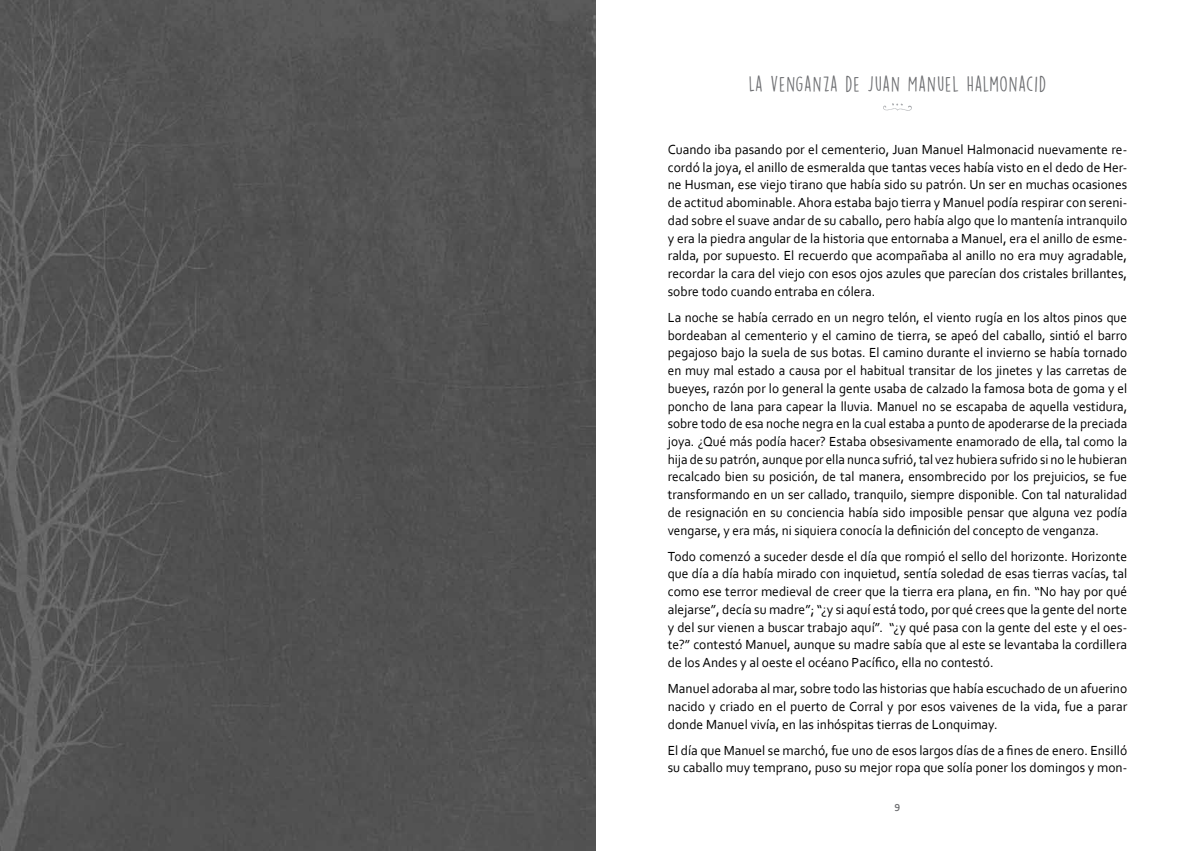
<style>
.page{position:relative;width:1191px;height:851px;background:#fff}
.page>*{position:absolute;margin:0;border:0;box-sizing:border-box;transform-origin:0 0}
.t1{font:19.5px "DK Lemon Yellow Sun";letter-spacing:.05em;color:#6d6e71}
.t2{font:13.8px/17.7px "Corbel";color:#000;text-align:justify}
.t3{font:13.8px/17.7px "Corbel";color:#000;text-align:justify;scale:.96 1}
.t4{font:700 10.5px "Corbel";color:#6d6e71}
</style>
<div class="page">
<svg style="left:883px;top:103px;width:29px;height:8px"></svg>
<img style="left:0;top:0;width:595px;height:850px">
<h1 class="t1" style="left:749px;top:72px;width:299px">LA VENGANZA DE JUAN MANUEL HALMONACID</h1>
<p class="t2" style="left:668px;top:140px;width:461px">Cuando iba pasando por el cementerio, Juan Manuel Halmonacid nuevamente re&shy;cordó la joya, el anillo de esmeralda que tantas veces había visto en el dedo de Her&shy;ne Husman, ese viejo tirano que había sido su patrón. Un ser en muchas ocasiones de actitud abominable. Ahora estaba bajo tierra y Manuel podía respirar con sereni&shy;dad sobre el suave andar de su caballo, pero había algo que lo mantenía intranquilo y era la piedra angular de la historia que entornaba a Manuel, era el anillo de esme&shy;ralda, por supuesto. El recuerdo que acompañaba al anillo no era muy agradable, recordar la cara del viejo con esos ojos azules que parecían dos cristales brillantes, sobre todo cuando entraba en cólera.</p>
<p class="t3" style="left:668px;top:308px;width:480px">La noche se había cerrado en un negro telón, el viento rugía en los altos pinos que bordeaban al cementerio y el camino de tierra, se apeó del caballo, sintió el barro pegajoso bajo la suela de sus botas. El camino durante el invierno se había tornado en muy mal estado a causa por el habitual transitar de los jinetes y las carretas de bueyes, razón por lo general la gente usaba de calzado la famosa bota de goma y el poncho de lana para capear la lluvia. Manuel no se escapaba de aquella vestidura, sobre todo de esa noche negra en la cual estaba a punto de apoderarse de la preciada joya. ¿Qué más podía hacer? Estaba obsesivamente enamorado de ella, tal como la hija de su patrón, aunque por ella nunca sufrió, tal vez hubiera sufrido si no le hubieran recalcado bien su posición, de tal manera, ensombrecido por los prejuicios, se fue transformando en un ser callado, tranquilo, siempre disponible. Con tal naturalidad de resignación en su conciencia había sido imposible pensar que alguna vez podía vengarse, y era más, ni siquiera conocía la definición del concepto de venganza.</p>
<p class="t2" style="left:668px;top:547px;width:461px">Todo comenzó a suceder desde el día que rompió el sello del horizonte. Horizonte que día a día había mirado con inquietud, sentía soledad de esas tierras vacías, tal como ese terror medieval de creer que la tierra era plana, en fin. “No hay por qué alejarse”, decía su madre”; “¿y si aquí está todo, por qué crees que la gente del norte y del sur vienen a buscar trabajo aquí”. “¿y qué pasa con la gente del este y el oes&shy;te?” contestó Manuel, aunque su madre sabía que al este se levantaba la cordillera de los Andes y al oeste el océano Pacífico, ella no contestó.</p>
<p class="t2" style="left:668px;top:679px;width:461px">Manuel adoraba al mar, sobre todo las historias que había escuchado de un afuerino nacido y criado en el puerto de Corral y por esos vaivenes de la vida, fue a parar donde Manuel vivía, en las inhóspitas tierras de Lonquimay.</p>
<p class="t2" style="left:668px;top:740px;width:461px">El día que Manuel se marchó, fue uno de esos largos días de a fines de enero. Ensilló su caballo muy temprano, puso su mejor ropa que solía poner los domingos y mon-</p>
<p class="t4" style="left:894px;top:798px;width:7px">9</p>
</div>
